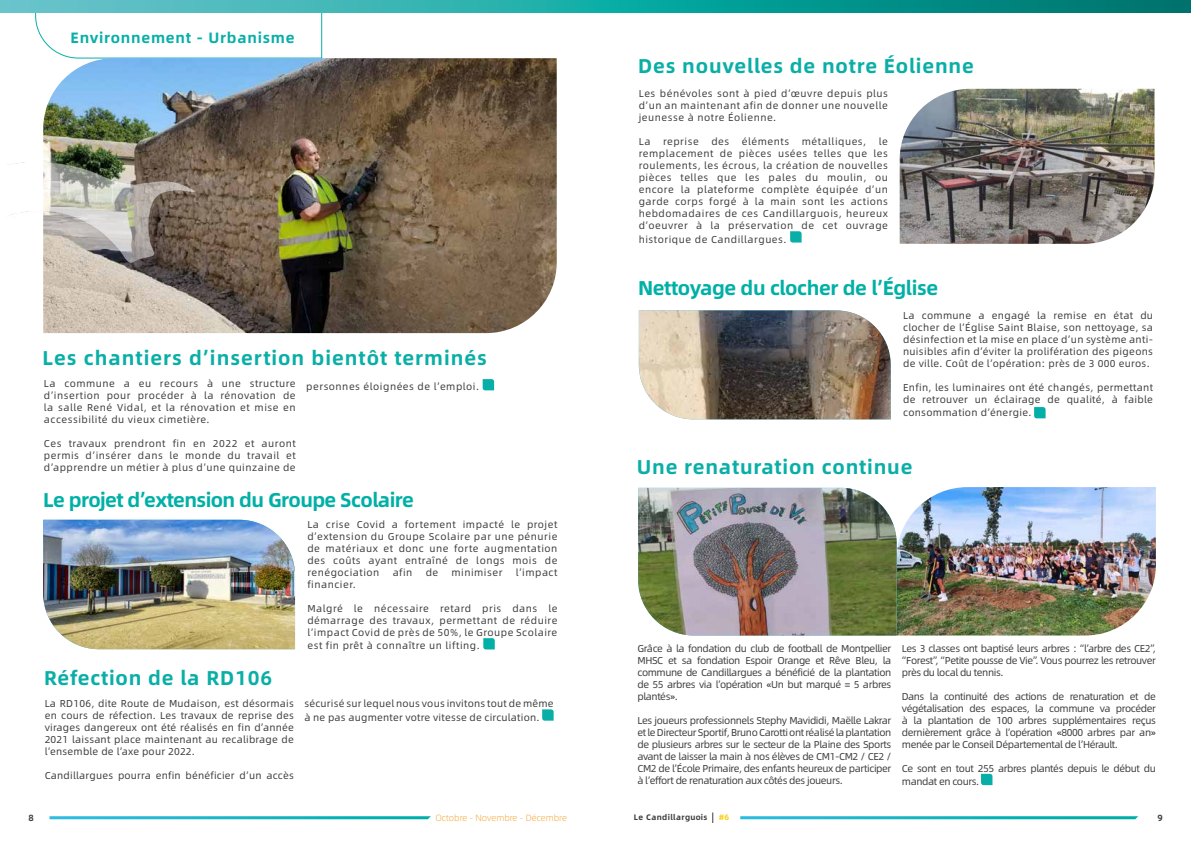
<style>
.page{position:relative;width:1191px;height:842px;background:#fff}
.page>*{position:absolute;margin:0;border:0;box-sizing:border-box;transform-origin:0 0}
.t1{font:700 20px "Alibaba Sans";letter-spacing:.04em;color:#09afa6}
.t2{font:700 20px "Alibaba Sans";letter-spacing:-.03em;color:#00b0a6}
.t3{font:700 15px "Alibaba Sans";letter-spacing:.05em;color:#09afa7}
.t4{font:10px/12px "Alibaba Sans";letter-spacing:.03em;color:#3c3c3b;text-align:justify}
.t5{font:10px "Alibaba Sans";letter-spacing:.05em;color:#3c3c3b}
.t6{font:10px/13.3px "Alibaba Sans";letter-spacing:-.04em;color:#3c3c3b}
.t7{font:300 9px "Alibaba Sans";color:#f49712}
.t8{font:700 9px "Alibaba Sans";color:#3c3c3b}
.t9{font:700 8px "Alibaba Sans";letter-spacing:.05em;color:#3c3c3b}
.t10{font:700 8px "Alibaba Sans";color:#f8cc0a}
</style>
<div class="page">
<svg style="left:35px;top:13px;width:287px;height:45px"></svg>
<svg style="left:482px;top:379px;width:12px;height:11px"></svg>
<svg style="left:483px;top:638px;width:12px;height:11px"></svg>
<img style="left:43px;top:520px;width:252px;height:129px">
<svg style="left:542px;top:709px;width:11px;height:12px"></svg>
<svg style="left:1034px;top:407px;width:11px;height:11px"></svg>
<img style="left:639px;top:310px;width:251px;height:109px">
<svg style="left:790px;top:231px;width:11px;height:12px"></svg>
<img style="left:899px;top:89px;width:255px;height:155px">
<svg style="left:981px;top:774px;width:11px;height:11px"></svg>
<img style="left:638px;top:487px;width:517px;height:148px">
<img style="left:638px;top:488px;width:258px;height:147px">
<img style="left:43px;top:58px;width:514px;height:275px">
<svg style="left:0;top:0;width:1191px;height:13px;background:#23a4a1"></svg>
<svg style="left:49px;top:816px;width:382px;height:3px"></svg>
<svg style="left:740px;top:816px;width:398px;height:3px"></svg>
<img style="left:8px;top:162px;width:228px;height:158px">
<h2 class="t3" style="left:71px;top:26px;width:225px">Environnement - Urbanisme</h2>
<h1 class="t1" style="left:43px;top:342px;width:446px">Les chantiers d’insertion bientôt terminés</h1>
<p class="t4" style="left:44px;top:377px;width:253px">La commune a eu recours à une structure d’insertion pour procéder à la rénovation de la salle René Vidal, et la rénovation et mise en accessibilité du vieux cimetière.</p>
<p class="t4" style="left:44px;top:437px;width:253px">Ces travaux prendront fin en 2022 et auront permis d’insérer dans le monde du travail et d’apprendre un métier à plus d’une quinzaine de</p>
<p class="t5" style="left:306px;top:379px;width:174px">personnes éloignées de l’emploi.</p>
<h1 class="t2" style="left:43px;top:484px;width:372px">Le projet d’extension du Groupe Scolaire</h1>
<p class="t4" style="left:307px;top:518px;width:251px">La crise Covid a fortement impacté le projet d’extension du Groupe Scolaire par une pénurie de matériaux et donc une forte augmentation des coûts ayant entraîné de longs mois de renégociation</p>
<p class="t4" style="left:393px;top:566px;width:21px">afin</p>
<p class="t4" style="left:426px;top:566px;width:14px">de</p>
<p class="t5" style="left:451px;top:565px;width:52px">minimiser</p>
<p class="t4" style="left:516px;top:566px;width:43px">l’impact</p>
<h1 class="t1" style="left:44px;top:663px;width:230px">Réfection de la RD106</h1>
<p class="t4" style="left:45px;top:697px;width:251px">La RD106, dite Route de Mudaison, est désormais en cours de réfection. Les travaux de reprise des virages dangereux ont été réalisés en fin d’année 2021 laissant place maintenant au recalibrage de l’ensemble de l’axe pour 2022.</p>
<p class="t4" style="left:45px;top:769px;width:251px">Candillargues pourra enfin bénéficier d’un accès</p>
<p class="t5" style="left:307px;top:577px;width:50px">financier.</p>
<p class="t4" style="left:307px;top:602px;width:251px">Malgré le nécessaire retard pris dans le démarrage des travaux, permettant de réduire l’impact Covid de près de 50%, le Groupe Scolaire</p>
<p class="t5" style="left:307px;top:638px;width:174px">est fin prêt à connaître un lifting.</p>
<p class="t4" style="left:304px;top:697px;width:251px;line-height:13.3px">sécurisé sur lequel nous vous invitons tout de même à ne pas augmenter votre vitesse de circulation.</p>
<h1 class="t1" style="left:638px;top:50px;width:337px">Des nouvelles de notre Éolienne</h1>
<p class="t4" style="left:639px;top:87px;width:251px">Les bénévoles sont à pied d’œuvre depuis plus d’un an maintenant afin de donner une nouvelle jeunesse à notre Éolienne.</p>
<p class="t4" style="left:639px;top:135px;width:13px">La</p>
<p class="t5" style="left:663px;top:134px;width:37px">reprise</p>
<p class="t4" style="left:711px;top:135px;width:19px">des</p>
<p class="t5" style="left:742px;top:134px;width:49px">éléments</p>
<p class="t5" style="left:801px;top:134px;width:66px">métalliques,</p>
<p class="t4" style="left:639px;top:135px;width:251px;text-indent:240px">le remplacement de pièces usées telles que les roulements, les écrous, la création de nouvelles pièces telles que les pales du moulin, ou encore la plateforme complète équipée d’un garde corps forgé à la main sont les actions hebdomadaires de ces Candillarguois, heureux d’oeuvrer à la préservation de cet ouvrage</p>
<p class="t5" style="left:639px;top:231px;width:149px">historique de Candillargues.</p>
<h1 class="t2" style="left:638px;top:272px;width:301px">Nettoyage du clocher de l’Église</h1>
<p class="t4" style="left:903px;top:309px;width:251px">La commune a engagé la remise en état du clocher de l’Église Saint Blaise, son nettoyage, sa désinfection et la mise en place d’un système anti&shy;nuisibles afin d’éviter la prolifération des pigeons de ville. Coût de l’opération: près de 3 000 euros.</p>
<p class="t4" style="left:903px;top:381px;width:251px">Enfin, les luminaires ont été changés, permettant de retrouver un éclairage de qualité, à faible</p>
<p class="t4" style="left:903px;top:406px;width:130px">consommation d’énergie.</p>
<h1 class="t1" style="left:637px;top:451px;width:277px">Une renaturation continue</h1>
<p class="t4" style="left:637px;top:642px;width:255px">Grâce à la fondation du club de football de Montpellier MHSC et sa fondation Espoir Orange et Rêve Bleu, la commune de Candillargues a bénéficié de la plantation de 55 arbres via l’opération «Un but marqué = 5 arbres plantés».</p>
<p class="t4" style="left:637px;top:714px;width:255px">Les joueurs professionnels Stephy Mavididi, Maëlle Lakrar et le Directeur Sportif, Bruno Carotti ont réalisé la plantation de plusieurs arbres sur le secteur de la Plaine des Sports avant de laisser la main à nos élèves de CM1-CM2 / CE2 / CM2 de l’École Primaire, des enfants heureux de participer à l’effort de renaturation aux côtés des joueurs.</p>
<p class="t4" style="left:902px;top:642px;width:255px">Les 3 classes ont baptisé leurs arbres : “l’arbre des CE2”, “Forest”, “Petite pousse de Vie”. Vous pourrez les retrouver près du local du tennis.</p>
<p class="t4" style="left:902px;top:690px;width:255px">Dans la continuité des actions de renaturation et de végétalisation des espaces, la commune va procéder à la plantation de 100 arbres supplémentaires reçus dernièrement grâce à l’opération «8000 arbres par an» menée par le Conseil Départemental de l’Hérault.</p>
<p class="t6" style="left:902px;top:761px;width:255px">Ce sont en tout 255 arbres plantés depuis le début du mandat en cours.</p>
<p class="t8" style="left:28px;top:810px;width:7px">8</p>
<p class="t7" style="left:435px;top:811px;width:133px">Octobre - Novembre - Décembre</p>
<p class="t9" style="left:634px;top:811px;width:75px">Le Candillarguois</p>
<p class="t10" style="left:719px;top:811px;width:11px">#6</p>
<p class="t8" style="left:1157px;top:810px;width:7px">9</p>
</div>
